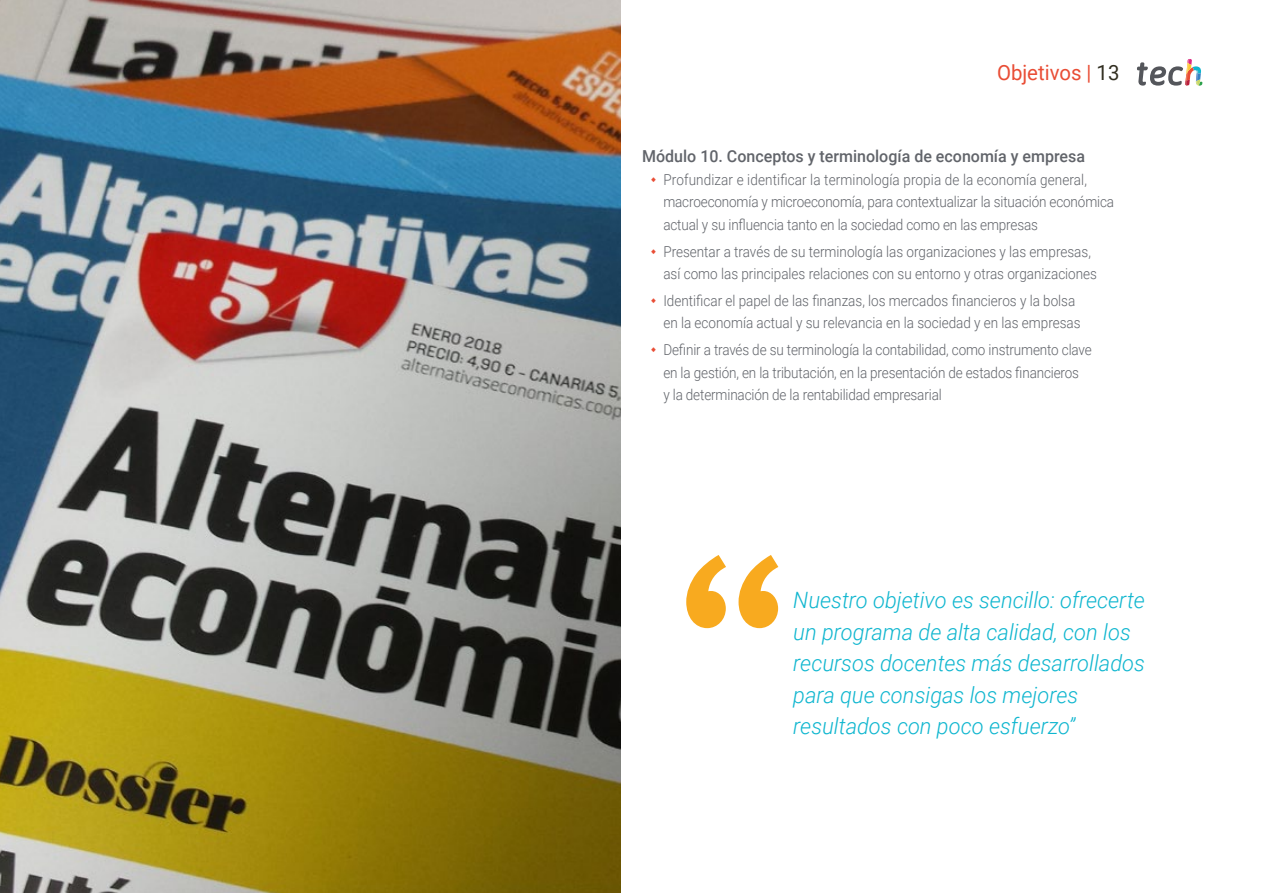
<style>
.page{position:relative;width:1263px;height:893px;background:#fff}
.page>*{position:absolute;margin:0;border:0;box-sizing:border-box;transform-origin:0 0}
.t1{font:italic 300 22.5px/31.5px "Roboto";color:#0fb6cf}
.t2{font:21px "Roboto";color:#e94d35}
.t3{font:500 16.5px "Roboto";color:#61646a}
.t4{font:300 15px/22.5px "Roboto";letter-spacing:-.01em;color:#61646a;scale:.9 1}
.s1{color:#312e20}
</style>
<div class="page">
<svg style="left:1137px;top:59px;width:65px;height:27px"></svg>
<img style="left:0;top:0;width:621px;height:893px">
<svg style="left:686px;top:555px;width:92px;height:73px"></svg>
<h2 class="t2" style="left:997px;top:57px;width:124px">Objetivos | <span class="s1">13</span></h2>
<p class="t3" style="left:642px;top:145px;width:444px">Módulo 10. Conceptos y terminología de economía y empresa</p>
<p class="t4" style="left:663px;top:168px;width:502px">Profundizar e identificar la terminología propia de la economía general, macroeconomía y microeconomía, para contextualizar la situación económica actual y su influencia tanto en la sociedad como en las empresas</p>
<p class="t4" style="left:663px;top:239px;width:483px">Presentar a través de su terminología las organizaciones y las empresas, así como las principales relaciones con su entorno y otras organizaciones</p>
<p class="t4" style="left:663px;top:289px;width:465px">Identificar el papel de las finanzas, los mercados financieros y la bolsa en la economía actual y su relevancia en la sociedad y en las empresas</p>
<p class="t4" style="left:663px;top:338px;width:477px">Definir a través de su terminología la contabilidad, como instrumento clave en la gestión, en la tributación, en la presentación de estados financieros<br>y la determinación de la rentabilidad empresarial</p>
<h1 class="t1" style="left:793px;top:584px;width:353px">Nuestro objetivo es sencillo: ofrecerte un programa de alta calidad, con los recursos docentes más desarrollados para que consigas los mejores resultados con poco esfuerzo”</h1>
</div>
